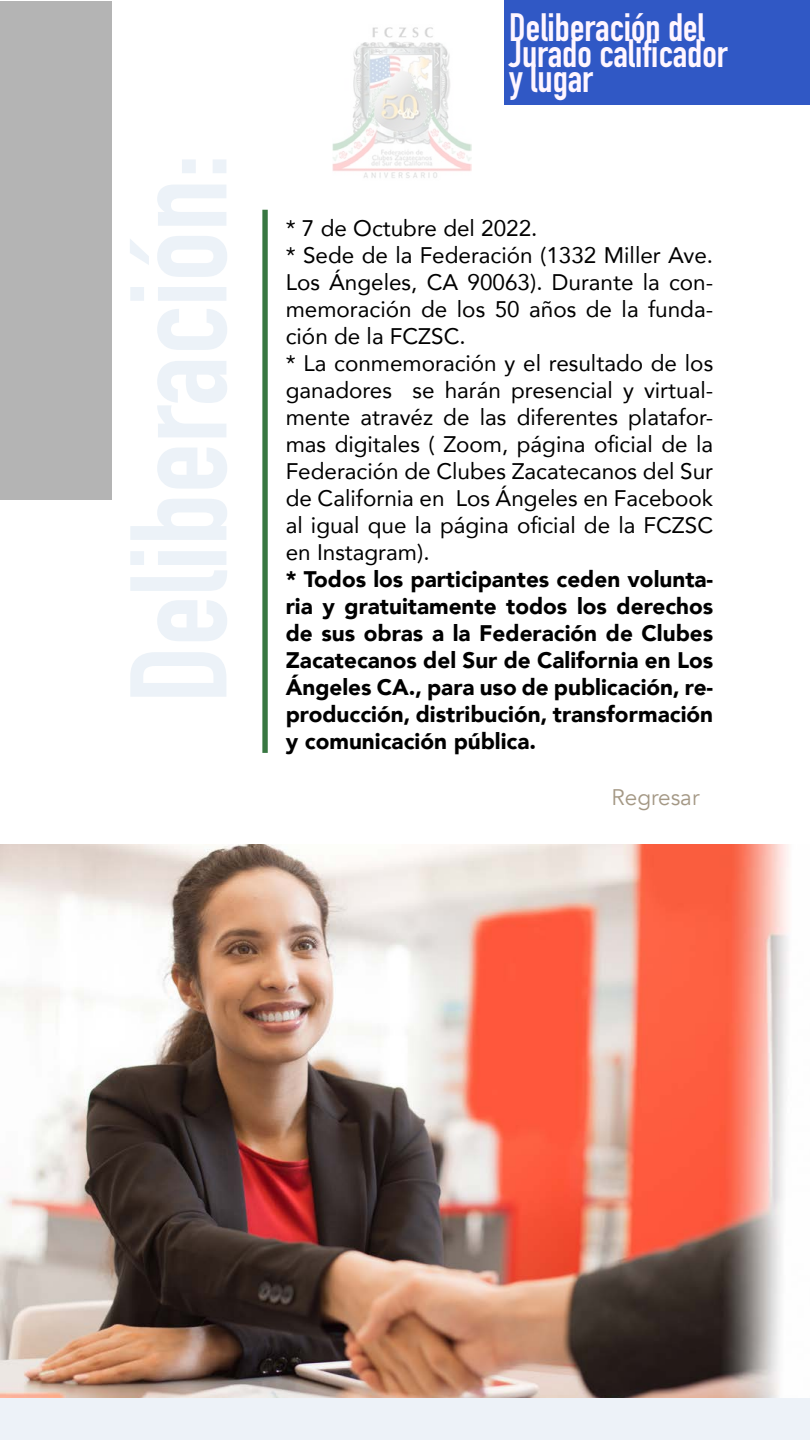
<style>
.page{position:relative;width:810px;height:1440px;background:#fff}
.page>*{position:absolute;margin:0;border:0;box-sizing:border-box;transform-origin:0 0}
.t1{font:700 39px "DIN Condensed";color:#fff6ff}
.t2{font:22.5px/27px "Avenir";color:#000}
.t3{font:900 22.5px/27px "Avenir";color:#000;text-align:justify}
.t4{font:22.5px "Avenir";color:#a49885}
</style>
<div class="page">
<img style="left:333px;top:27px;width:138px;height:151px">
<div style="left:504px;top:0;width:306px;height:105px;background:#3058c5"></div>
<div style="left:0;top:1px;width:111px;height:499px;background:#b4b4b4"></div>
<img style="left:0;top:844px;width:789px;height:554px">
<div style="left:0;top:1398px;width:810px;height:42px;background:#edf2f8"></div>
<svg style="left:262px;top:210px;width:6px;height:543px;background:#4c8554"></svg>
<h1 class="t1" style="left:509px;top:1px;width:197px">Deliberación del</h1>
<h1 class="t1" style="left:509px;top:27px;width:220px">Jurado calificador</h1>
<h1 class="t1" style="left:509px;top:52px;width:85px">y lugar</h1>
<p class="t2" style="left:286px;top:215px;width:429px">* 7 de Octubre del 2022.<br>* Sede de la Federación (1332 Miller Ave.<br>Los Ángeles, CA 90063). Durante la con&shy;memoración de los 50 años de la funda&shy;ción de la FCZSC.<br>* La conmemoración y el resultado de los ganadores se harán presencial y virtual&shy;mente atravéz de las diferentes platafor&shy;mas digitales ( Zoom, página oficial de la Federación de Clubes Zacatecanos del Sur de California en Los Ángeles en Facebook al igual que la página oficial de la FCZSC en Instagram).</p>
<p class="t3" style="left:286px;top:566px;width:429px">* Todos los participantes ceden volunta&shy;ria y gratuitamente todos los derechos de sus obras a la Federación de Clubes Zacatecanos del Sur de California en Los Ángeles CA., para uso de publicación, re&shy;producción, distribución, transformación y comunicación pública.</p>
<p class="t4" style="left:612px;top:784px;width:89px">Regresar</p>
</div>
